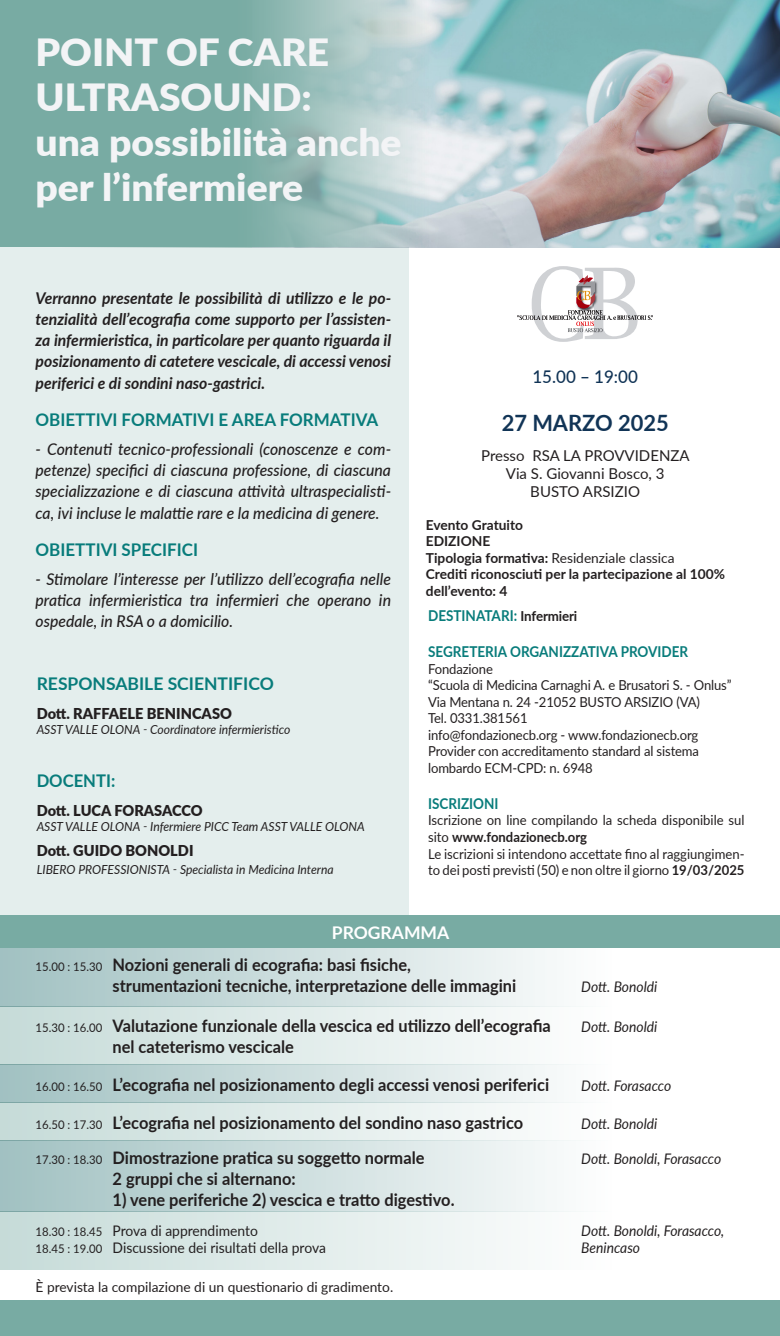
<style>
.page{position:relative;width:780px;height:1336px;background:#fff}
.page>*{position:absolute;margin:0;border:0;box-sizing:border-box;transform-origin:0 0}
.t1{font:900 37.5px "Lato";color:#f3f4f6;scale:1.04 1}
.t2{font:700 22.5px "Lato";color:#113456}
.t3{font:700 17.5px "Lato";color:#087c7b}
.t4{font:500 17.5px "Lato";color:#113456}
.t5{font:700 17.5px "Lato";color:#fff}
.t6{font:700 17.5px "Lato";color:#087c7b;scale:.95 1}
.t7{font:700 17.25px "Lato";color:#231f20;scale:.95 1}
.t8{font:italic 500 16.25px/21.2px "Lato";color:#231f20;text-align:justify}
.t9{font:italic 700 16.25px/21.2px "Lato";color:#231f20;text-align:justify}
.t10{font:700 15px "Lato";color:#087c7b;scale:.9 1}
.t11{font:900 15px "Lato";color:#231f20}
.t12{font:15px "Lato";color:#231f20}
.t13{font:italic 14.62px "Lato";color:#231f20;scale:.95 1}
.t14{font:14.62px "Lato";color:#231f20;scale:.95 1}
.t15{font:13.75px/16.5px "Lato";letter-spacing:-.01em;color:#231f20;scale:.95 1}
.t16{font:13.75px "Lato";letter-spacing:-.01em;color:#231f20}
.t17{font:700 13.75px/16.5px "Lato";color:#231f20}
.t18{font:italic 12.5px "Lato";color:#231f20}
.s1{font-weight:700}
.s2{font-size:13.75px;color:#231f20}
.s3{font-weight:400;font-size:12px}
.s4{font-size:12px}
</style>
<div class="page">
<img style="left:448px;top:0;width:332px;height:247px">
<div style="left:0;top:247px;width:409px;height:669px;background:#e4eeed"></div>
<svg style="left:517px;top:266px;width:136px;height:76px"></svg>
<div style="left:0;top:1300px;width:780px;height:36px;background:#78aba3"></div>
<div style="left:0;top:948px;width:611px;height:58px;background:linear-gradient(to right,#a1c1c2,#fefefe)"></div>
<div style="left:0;top:1141px;width:611px;height:71px;background:linear-gradient(to right,#a1c1c2,#fefefe)"></div>
<div style="left:0;top:1212px;width:611px;height:58px;background:linear-gradient(to right,#c6dbd8,#fefefe)"></div>
<div style="left:0;top:1006px;width:611px;height:58px;background:linear-gradient(to right,#c6dbd8,#fefefe)"></div>
<div style="left:0;top:1064px;width:611px;height:38px;background:linear-gradient(to right,#a1c1c2,#fefefe)"></div>
<div style="left:0;top:1102px;width:611px;height:39px;background:linear-gradient(to right,#c6dbd8,#fefefe)"></div>
<div style="left:0;top:916px;width:780px;height:32px;background:#78aba3"></div>
<svg style="left:0;top:0;width:448px;height:247px;fill:#78aba3"></svg>
<p class="t1" style="left:35px;top:24px;width:284px">POINT OF CARE</p>
<p class="t1" style="left:35px;top:69px;width:267px">ULTRASOUND:</p>
<p class="t1" style="left:35px;top:114px;width:353px">una possibilità anche</p>
<p class="t1" style="left:35px;top:159px;width:259px">per l’infermiere</p>
<p class="t9" style="left:36px;top:286px;width:357px">Verranno presentate le possibilità di utilizzo e le po&shy;tenzialità dell’ecografia come supporto per l’assisten&shy;za infermieristica, in particolare per quanto riguarda il posizionamento di catetere vescicale, di accessi venosi periferici e di sondini naso-gastrici.</p>
<p class="t3" style="left:36px;top:407px;width:344px">OBIETTIVI FORMATIVI E AREA FORMATIVA</p>
<p class="t8" style="left:36px;top:438px;width:357px">- Contenuti tecnico-professionali (conoscenze e com&shy;petenze) specifici di ciascuna professione, di ciascuna specializzazione e di ciascuna attività ultraspecialisti&shy;ca, ivi incluse le malattie rare e la medicina di genere.</p>
<p class="t3" style="left:36px;top:537px;width:164px">OBIETTIVI SPECIFICI</p>
<p class="t8" style="left:36px;top:568px;width:357px">- Stimolare l’interesse per l’utilizzo dell’ecografia nelle pratica infermieristica tra infermieri che operano in ospedale, in RSA o a domicilio.</p>
<p class="t3" style="left:37px;top:671px;width:239px">RESPONSABILE SCIENTIFICO</p>
<p class="t11" style="left:37px;top:702px;width:197px">Dott. RAFFAELE BENINCASO</p>
<p class="t18" style="left:37px;top:721px;width:255px">ASST VALLE OLONA - Coordinatore infermieristico</p>
<p class="t6" style="left:37px;top:767px;width:84px">DOCENTI:</p>
<p class="t11" style="left:37px;top:799px;width:167px">Dott. LUCA FORASACCO</p>
<p class="t18" style="left:37px;top:817px;width:329px">ASST VALLE OLONA - Infermiere PICC Team ASST VALLE OLONA</p>
<p class="t11" style="left:37px;top:840px;width:158px">Dott. GUIDO BONOLDI</p>
<p class="t18" style="left:37px;top:861px;width:298px">LIBERO PROFESSIONISTA - Specialista in Medicina Interna</p>
<p class="t4" style="left:532px;top:364px;width:107px">15.00 – 19:00</p>
<p class="t2" style="left:501px;top:407px;width:168px">27 MARZO 2025</p>
<p class="t12" style="left:481px;top:444px;width:210px">Presso RSA LA PROVVIDENZA</p>
<p class="t12" style="left:506px;top:462px;width:160px">Via S. Giovanni Bosco, 3</p>
<p class="t12" style="left:530px;top:480px;width:111px">BUSTO ARSIZIO</p>
<p class="t17" style="left:426px;top:516px;width:99px">Evento Gratuito</p>
<p class="t17" style="left:426px;top:532px;width:66px">EDIZIONE</p>
<p class="t16" style="left:426px;top:548px;width:250px"><span class="s1">Tipologia formativa:</span> Residenziale classica</p>
<p class="t17" style="left:426px;top:565px;width:300px">Crediti riconosciuti per la partecipazione al 100% dell’evento: 4</p>
<p class="t10" style="left:428px;top:605px;width:167px">DESTINATARI: <span class="s2">Infermieri</span></p>
<p class="t10" style="left:428px;top:641px;width:290px">SEGRETERIA ORGANIZZATIVA PROVIDER</p>
<p class="t15" style="left:428px;top:660px;width:70px">Fondazione</p>
<p class="t15" style="left:428px;top:677px;width:321px">“Scuola di Medicina Carnaghi A. e Brusatori S. - Onlus”</p>
<p class="t15" style="left:428px;top:693px;width:288px">Via Mentana n. 24 -21052 BUSTO ARSIZIO (VA)</p>
<p class="t15" style="left:428px;top:710px;width:106px">Tel. 0331.381561</p>
<p class="t15" style="left:428px;top:726px;width:286px">info@fondazionecb.org - www.fondazionecb.org</p>
<p class="t15" style="left:428px;top:743px;width:287px">Provider con accreditamento standard al sistema</p>
<p class="t15" style="left:428px;top:759px;width:175px">lombardo ECM-CPD: n. 6948</p>
<p class="t10" style="left:428px;top:792px;width:80px">ISCRIZIONI</p>
<p class="t15" style="left:428px;top:812px;width:334px">Iscrizione on line compilando la scheda disponibile sul sito <span class="s1">www.fondazionecb.org</span></p>
<p class="t15" style="left:428px;top:845px;width:334px">Le iscrizioni si intendono accettate fino al raggiungimen&shy;to dei posti previsti (50) e non oltre il giorno <span class="s1">19/03/2025</span></p>
<p class="t5" style="left:332px;top:920px;width:119px">PROGRAMMA</p>
<p class="t7" style="left:36px;top:952px;width:396px"><span class="s3">15.00 : 15.30</span> Nozioni generali di ecografia: basi fisiche,</p>
<p class="t7" style="left:113px;top:973px;width:426px">strumentazioni tecniche, interpretazione delle immagini</p>
<p class="t13" style="left:581px;top:976px;width:82px">Dott. Bonoldi</p>
<p class="t7" style="left:36px;top:1013px;width:544px"><span class="s3">15.30 : 16.00</span> Valutazione funzionale della vescica ed utilizzo dell’ecografia</p>
<p class="t13" style="left:581px;top:1016px;width:82px">Dott. Bonoldi</p>
<p class="t7" style="left:113px;top:1034px;width:192px">nel cateterismo vescicale</p>
<p class="t7" style="left:36px;top:1072px;width:542px"><span class="s3">16.00 : 16.50</span> L’ecografia nel posizionamento degli accessi venosi periferici</p>
<p class="t13" style="left:581px;top:1075px;width:96px">Dott. Forasacco</p>
<p class="t7" style="left:36px;top:1110px;width:514px"><span class="s3">16.50 : 17.30</span> L’ecografia nel posizionamento del sondino naso gastrico</p>
<p class="t13" style="left:581px;top:1113px;width:82px">Dott. Bonoldi</p>
<p class="t7" style="left:36px;top:1145px;width:411px"><span class="s3">17.30 : 18.30</span> Dimostrazione pratica su soggetto normale</p>
<p class="t13" style="left:581px;top:1148px;width:149px">Dott. Bonoldi, Forasacco</p>
<p class="t7" style="left:113px;top:1166px;width:194px">2 gruppi che si alternano:</p>
<p class="t7" style="left:113px;top:1186px;width:361px">1) vene periferiche 2) vescica e tratto digestivo.</p>
<p class="t14" style="left:36px;top:1220px;width:235px"><span class="s4">18.30 : 18.45</span> Prova di apprendimento</p>
<p class="t13" style="left:581px;top:1220px;width:152px">Dott. Bonoldi, Forasacco,</p>
<p class="t14" style="left:36px;top:1237px;width:307px"><span class="s4">18.45 : 19.00</span> Discussione dei risultati della prova</p>
<p class="t13" style="left:581px;top:1237px;width:63px">Benincaso</p>
<p class="t16" style="left:36px;top:1277px;width:359px">È prevista la compilazione di un questionario di gradimento.</p>
</div>
